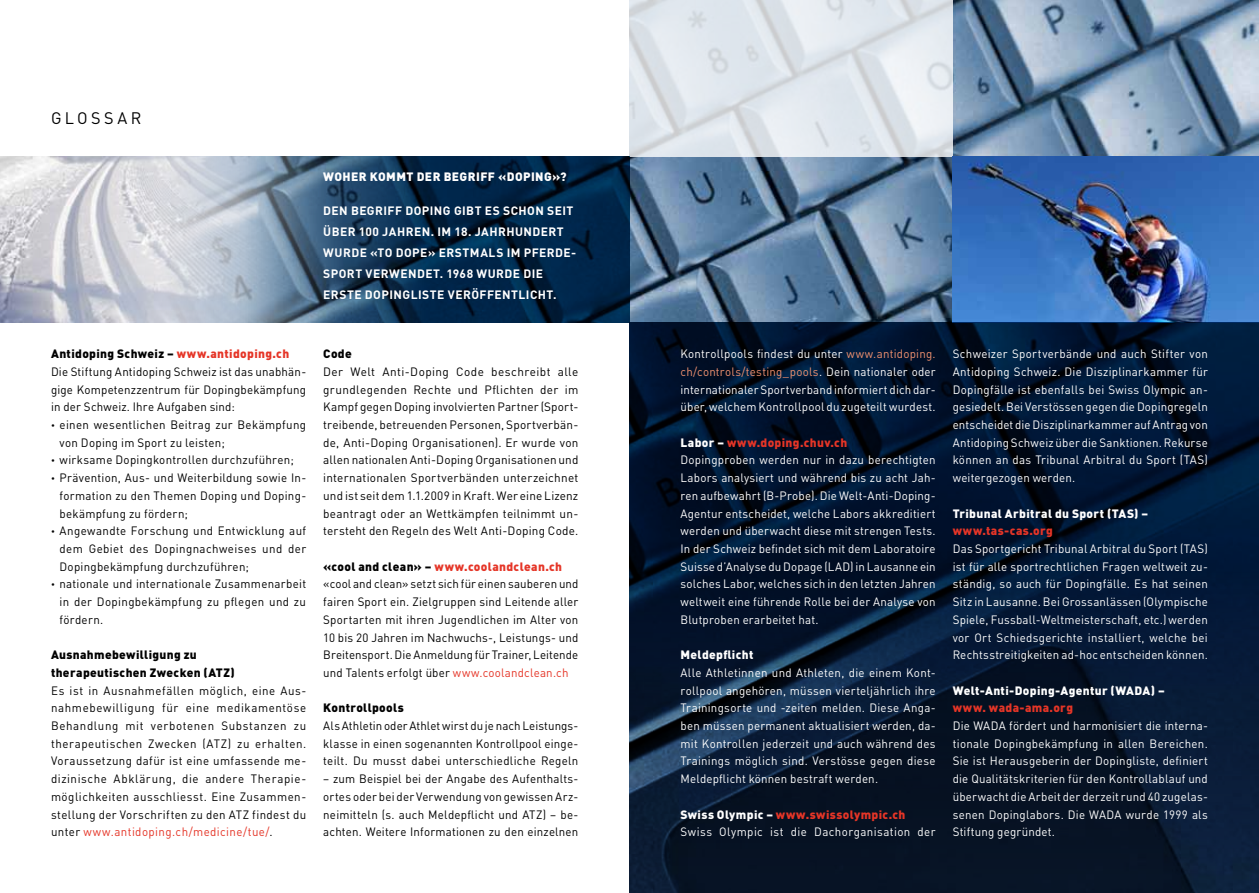
<style>
.page{position:relative;width:1259px;height:893px;background:#fff}
.page>*{position:absolute;margin:0;border:0;box-sizing:border-box;transform-origin:0 0}
.t1{font:16.5px "DIN";color:#000}
.t2{font:12px/17.7px "DIN Pro";letter-spacing:.02em;color:#fff;text-align:justify;scale:.96 1}
.t3{font:12px/17.7px "DIN Pro";letter-spacing:.025em;color:#000;text-align:justify;scale:.96 1}
.t4{font:12px/17.7px "DIN";letter-spacing:.015em;color:#000;text-align:justify}
.t5{font:700 12px/21px "DIN";letter-spacing:.035em;color:#fff}
.t6{font:900 12px "DIN";letter-spacing:.04em;color:#e53527}
.t7{font:900 12px "DIN";letter-spacing:.035em;color:#fff}
.t8{font:900 12px/17.7px "DIN";letter-spacing:.03em;color:#000}
.s1{color:#e53527}
.s2{font-family:"DIN";font-size:7.5px}
.s3{font-family:"DIN"}
.s4{color:#000}
.s5{color:#f0916f}
.s6{color:#fff}
</style>
<div class="page">
<img style="left:629px;top:0;width:630px;height:323px">
<svg style="left:629px;top:0;width:323px;height:156px;background:#dfe5eb"></svg>
<img style="left:0;top:156px;width:239px;height:167px">
<img style="left:952px;top:156px;width:307px;height:167px">
<svg style="left:629px;top:323px;width:630px;height:570px;background:#04152e"></svg>
<svg style="left:239px;top:156px;width:390px;height:167px;background:#20405f"></svg>
<h1 class="t1" style="left:51px;top:108px;width:28px">Glossar</h1>
<p class="t7" style="left:323px;top:169px;width:245px">Woher kommt der Begriff «Doping»?</p>
<p class="t5" style="left:323px;top:200px;width:253px">DEN BEGRIFF DOPING GIBT ES SCHON SEIT ÜBER 100 JAHREN. IM 18. JAHRHUNDERT WURDE «TO DOPE» ERSTMALS IM PFERDE-SPORT VERWENDET. 1968 WURDE DIE ERSTE DOPINGLISTE VERÖFFENTLICHT.</p>
<p class="t8" style="left:51px;top:344px;width:240px">Antidoping Schweiz – <span class="s1">www.antidoping.ch</span></p>
<p class="t3" style="left:51px;top:362px;width:267px">Die Stiftung Antidoping Schweiz ist das unabhän&shy;gige Kompetenzzentrum für Dopingbekämpfung in der Schweiz. Ihre Aufgaben sind:</p>
<p class="t3" style="left:60px;top:415px;width:258px;text-indent:-9px"><span class="s2">•</span> einen wesentlichen Beitrag zur Bekämpfung von Doping im Sport zu leisten;</p>
<p class="t3" style="left:51px;top:451px;width:254px"><span class="s2">•</span> wirksame Dopingkontrollen durchzuführen;</p>
<p class="t3" style="left:60px;top:468px;width:258px;text-indent:-9px"><span class="s2">•</span> Prävention, Aus- und Weiterbildung sowie In&shy;formation zu den Themen Doping und Doping&shy;bekämpfung zu fördern;</p>
<p class="t3" style="left:60px;top:522px;width:258px;text-indent:-9px"><span class="s2">•</span> Angewandte Forschung und Entwicklung auf dem Gebiet des Dopingnachweises und der Dopingbekämpfung durchzuführen;</p>
<p class="t3" style="left:60px;top:575px;width:258px;text-indent:-9px"><span class="s2">•</span> nationale und internationale Zusammenarbeit in der Dopingbekämpfung zu pflegen und zu fördern.</p>
<p class="t8" style="left:51px;top:645px;width:185px">Ausnahmebewilligung zu therapeutischen Zwecken (ATZ)</p>
<p class="t3" style="left:51px;top:681px;width:267px">Es ist in Ausnahmefällen möglich, eine Aus&shy;nahmebewilligung für eine medikamentöse Behandlung mit verbotenen Substanzen zu therapeutischen Zwecken (ATZ) zu erhalten.<br>Voraussetzung dafür ist eine umfassende me&shy;dizinische Abklärung, die andere Therapie&shy;möglichkeiten ausschliesst. Eine Zusammen&shy;stellung der Vorschriften zu den ATZ findest du unter <span class="s1">www.antidoping.ch/medicine/tue/</span><span class="s3">.</span></p>
<p class="t8" style="left:323px;top:344px;width:30px">Code</p>
<p class="t4" style="left:323px;top:363px;width:257px">Der Welt Anti-Doping Code beschreibt alle grundlegenden Rechte und Pflichten der im Kampf gegen Doping involvierten Partner (Sport&shy;treibende, betreuenden Personen, Sportverbän&shy;de, Anti-Doping Organisationen). Er wurde von allen nationalen Anti-Doping Organisationen und internationalen Sportverbänden unterzeichnet und ist seit dem 1.1.2009 in Kraft. Wer eine Lizenz beantragt oder an Wettkämpfen teilnimmt un&shy;tersteht den Regeln des Welt Anti-Doping Code.</p>
<p class="t6" style="left:323px;top:558px;width:240px"><span class="s4">«cool and clean» –</span> www.coolandclean.ch</p>
<p class="t3" style="left:323px;top:575px;width:267px">«cool and clean» setzt sich für einen sauberen und fairen Sport ein. Zielgruppen sind Leitende aller Sportarten mit ihren Jugendlichen im Alter von 10 bis 20 Jahren im Nachwuchs-, Leistungs- und Breitensport. Die Anmeldung für Trainer, Leitende und Talents erfolgt über <span class="s1">www.coolandclean.ch</span></p>
<p class="t8" style="left:323px;top:698px;width:82px">Kontrollpools</p>
<p class="t3" style="left:323px;top:716px;width:267px">Als Athletin oder Athlet wirst du je nach Leistungs&shy;klasse in einen sogenannten Kontrollpool einge&shy;teilt. Du musst dabei unterschiedliche Regeln</p>
<p class="t3" style="left:323px;top:769px;width:267px;text-align:left">– zum Beispiel bei der Angabe des Aufenthalts&shy;ortes oder bei der Verwendung von gewissen Arz&shy;neimitteln (s. auch Meldepflicht und ATZ) – be&shy;achten. Weitere Informationen zu den einzelnen</p>
<p class="t2" style="left:680px;top:345px;width:267px">Kontrollpools findest du unter <span class="s5">www.antidoping. ch/controls/testing_pools</span>. Dein nationaler oder internationaler Sportverband informiert dich dar&shy;über, welchem Kontrollpool du zugeteilt wurdest.</p>
<p class="t6" style="left:680px;top:434px;width:168px"><span class="s6">Labor –</span> www.doping.chuv.ch</p>
<p class="t2" style="left:680px;top:451px;width:267px">Dopingproben werden nur in dazu berechtigten Labors analysiert und während bis zu acht Jah&shy;ren aufbewahrt (B-Probe). Die Welt-Anti-Doping-Agentur entscheidet, welche Labors akkreditiert werden und überwacht diese mit strengen Tests.<br>In der Schweiz befindet sich mit dem Laboratoire Suisse d’Analyse du Dopage (LAD) in Lausanne ein solches Labor, welches sich in den letzten Jahren weltweit eine führende Rolle bei der Analyse von Blutproben erarbeitet hat.</p>
<p class="t7" style="left:680px;top:647px;width:74px">Meldepflicht</p>
<p class="t2" style="left:680px;top:663px;width:267px">Alle Athletinnen und Athleten, die einem Kont&shy;rollpool angehören, müssen vierteljährlich ihre Trainingsorte und -zeiten melden. Diese Anga&shy;ben müssen permanent aktualisiert werden, da&shy;mit Kontrollen jederzeit und auch während des Trainings möglich sind. Verstösse gegen diese Meldepflicht können bestraft werden.</p>
<p class="t6" style="left:680px;top:806px;width:226px"><span class="s6">Swiss Olympic –</span> www.swissolympic.ch</p>
<p class="t2" style="left:680px;top:822px;width:267px">Swiss Olympic ist die Dachorganisation der</p>
<p class="t2" style="left:952px;top:345px;width:267px">Schweizer Sportverbände und auch Stifter von Antidoping Schweiz. Die Disziplinarkammer für Dopingfälle ist ebenfalls bei Swiss Olympic an&shy;gesiedelt. Bei Verstössen gegen die Dopingregeln entscheidet die Disziplinarkammer auf Antrag von Antidoping Schweiz über die Sanktionen. Rekurse können an das Tribunal Arbitral du Sport (TAS) weitergezogen werden.</p>
<p class="t7" style="left:952px;top:505px;width:197px">Tribunal Arbitral du Sport (TAS) –</p>
<p class="t6" style="left:952px;top:523px;width:102px">www.tas-cas.org</p>
<p class="t2" style="left:952px;top:539px;width:267px">Das Sportgericht Tribunal Arbitral du Sport (TAS) ist für alle sportrechtlichen Fragen weltweit zu&shy;ständig, so auch für Dopingfälle. Es hat seinen Sitz in Lausanne. Bei Grossanlässen (Olympische Spiele, Fussball-Weltmeisterschaft, etc.) werden vor Ort Schiedsgerichte installiert, welche bei Rechtsstreitigkeiten ad-hoc entscheiden können.</p>
<p class="t7" style="left:952px;top:682px;width:214px">Welt-Anti-Doping-Agentur (WADA) –</p>
<p class="t6" style="left:952px;top:700px;width:122px">www. wada-ama.org</p>
<p class="t2" style="left:952px;top:716px;width:267px">Die WADA fördert und harmonisiert die interna&shy;tionale Dopingbekämpfung in allen Bereichen.<br>Sie ist Herausgeberin der Dopingliste, definiert die Qualitätskriterien für den Kontrollablauf und überwacht die Arbeit der derzeit rund 40 zugelas&shy;senen Dopinglabors. Die WADA wurde 1999 als Stiftung gegründet.</p>
</div>
